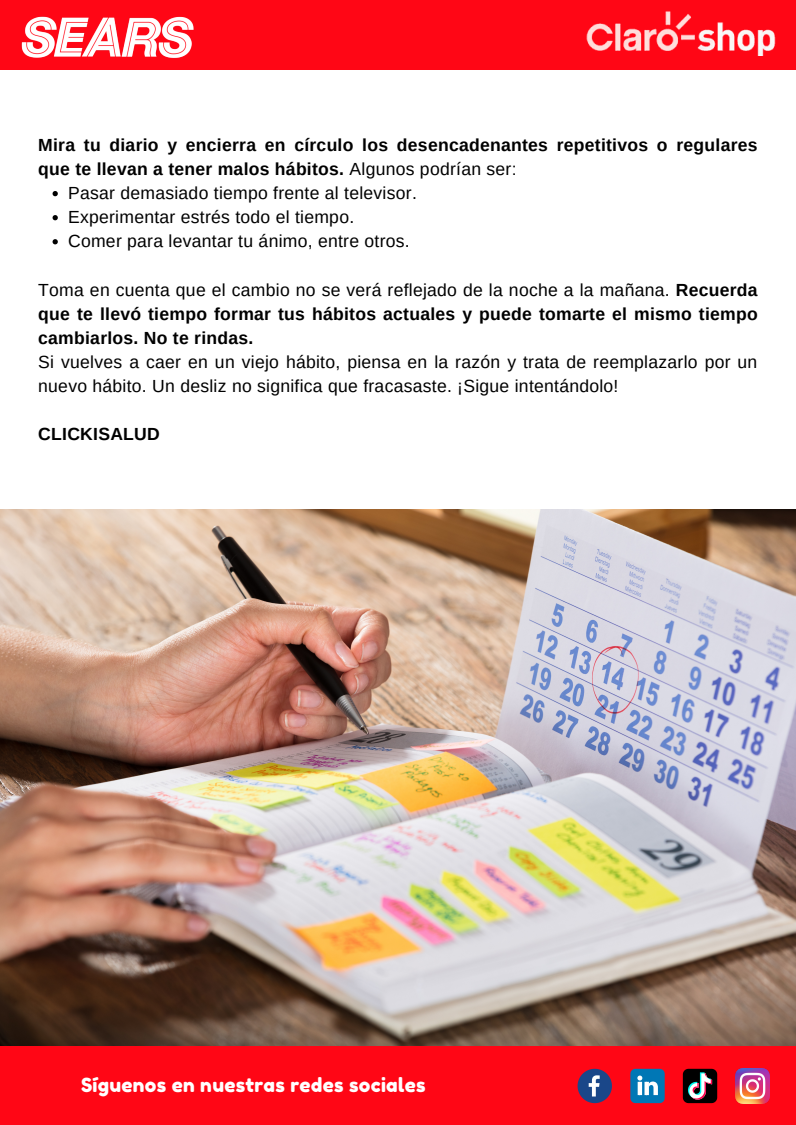
<style>
.page{position:relative;width:796px;height:1125px;background:#fff}
.page>*{position:absolute;margin:0;border:0;box-sizing:border-box;transform-origin:0 0}
.t1{font:19.35px "Fredoka One";letter-spacing:.015em;color:#fff}
.t2{font:700 17.55px/24.1px "Arimo";letter-spacing:.015em;color:#000}
.t3{font:17.55px/24.1px "Arimo";letter-spacing:.015em;color:#000}
.s1{font-weight:400}
</style>
<div class="page">
<div style="left:0;top:1046px;width:795px;height:79px;background:#ff0615"></div>
<svg style="left:577px;top:1069px;width:34px;height:34px"></svg>
<svg style="left:630px;top:1069px;width:34px;height:34px"></svg>
<svg style="left:682px;top:1069px;width:35px;height:34px"></svg>
<img style="left:735px;top:1069px;width:34px;height:34px">
<div style="left:0;top:0;width:795px;height:70px;background:#ff0615"></div>
<img style="left:21px;top:16px;width:173px;height:42px">
<img style="left:586px;top:11px;width:190px;height:44px">
<img style="left:1px;top:510px;width:794px;height:536px">
<svg style="left:53px;top:191px;width:5px;height:5px"></svg>
<svg style="left:53px;top:215px;width:5px;height:5px"></svg>
<svg style="left:53px;top:239px;width:5px;height:5px"></svg>
<p class="t2" style="left:38px;top:133px;width:720px">Mira tu diario y encierra en círculo los desencadenantes repetitivos o regulares que te llevan a tener malos hábitos. <span class="s1">Algunos podrían ser:</span></p>
<p class="t3" style="left:68px;top:181px;width:350px">Pasar demasiado tiempo frente al televisor.</p>
<p class="t3" style="left:68px;top:205px;width:287px">Experimentar estrés todo el tiempo.</p>
<p class="t3" style="left:68px;top:229px;width:343px">Comer para levantar tu ánimo, entre otros.</p>
<p class="t2" style="left:38px;top:277px;width:721px;text-align:justify"><span class="s1">Toma en cuenta que el cambio no se verá reflejado de la noche a la mañana.</span> Recuerda que te llevó tiempo formar tus hábitos actuales y puede tomarte el mismo tiempo cambiarlos. No te rindas.</p>
<p class="t3" style="left:38px;top:350px;width:720px">Si vuelves a caer en un viejo hábito, piensa en la razón y trata de reemplazarlo por un nuevo hábito. Un desliz no significa que fracasaste. ¡Sigue intentándolo!</p>
<p class="t2" style="left:38px;top:422px;width:123px">CLICKISALUD</p>
<p class="t1" style="left:81px;top:1073px;width:346px">Síguenos en nuestras redes sociales</p>
</div>
